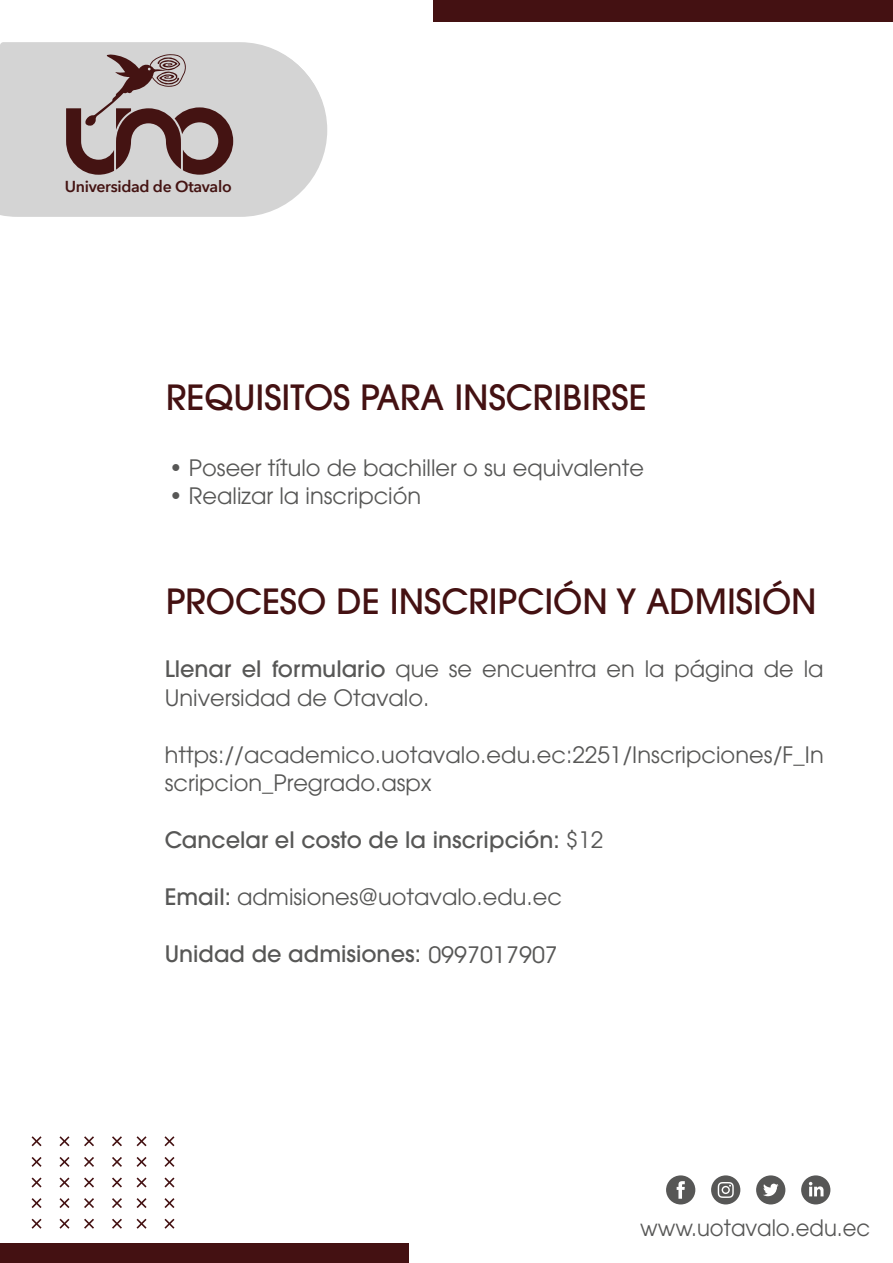
<style>
.page{position:relative;width:893px;height:1263px;background:#fff}
.page>*{position:absolute;margin:0;border:0;box-sizing:border-box;transform-origin:0 0}
.t1{font:500 34.5px "ITC Avant Garde Std";color:#441112}
.t2{font:22.5px/28.5px "ITC Avant Garde Std";color:#575756}
.t3{font:500 22.5px "ITC Avant Garde Std";color:#575756}
.t4{font:22.5px "ITC Avant Garde Std";color:#575756;scale:.94 1}
.t5{font:600 15.9px "Avenir Next";letter-spacing:-.02em;color:#441312}
.s1{font-weight:500}
.s2{font-weight:400}
</style>
<div class="page">
<div style="left:434px;top:0;width:459px;height:21px;background:#441112"></div>
<div style="left:0;top:1244px;width:409px;height:19px;background:#441112"></div>
<svg style="left:32px;top:1136px;width:10px;height:10px"></svg>
<svg style="left:59px;top:1136px;width:10px;height:10px"></svg>
<svg style="left:32px;top:1157px;width:10px;height:10px"></svg>
<svg style="left:59px;top:1157px;width:10px;height:10px"></svg>
<svg style="left:32px;top:1177px;width:10px;height:10px"></svg>
<svg style="left:59px;top:1177px;width:10px;height:10px"></svg>
<svg style="left:32px;top:1198px;width:10px;height:10px"></svg>
<svg style="left:59px;top:1198px;width:10px;height:10px"></svg>
<svg style="left:32px;top:1219px;width:10px;height:10px"></svg>
<svg style="left:59px;top:1219px;width:10px;height:10px"></svg>
<svg style="left:84px;top:1136px;width:10px;height:10px"></svg>
<svg style="left:112px;top:1136px;width:10px;height:10px"></svg>
<svg style="left:84px;top:1157px;width:10px;height:10px"></svg>
<svg style="left:112px;top:1157px;width:10px;height:10px"></svg>
<svg style="left:84px;top:1177px;width:10px;height:10px"></svg>
<svg style="left:112px;top:1177px;width:10px;height:10px"></svg>
<svg style="left:84px;top:1198px;width:10px;height:10px"></svg>
<svg style="left:112px;top:1198px;width:10px;height:10px"></svg>
<svg style="left:84px;top:1219px;width:10px;height:10px"></svg>
<svg style="left:112px;top:1219px;width:10px;height:10px"></svg>
<svg style="left:137px;top:1136px;width:10px;height:10px"></svg>
<svg style="left:164px;top:1136px;width:10px;height:10px"></svg>
<svg style="left:137px;top:1157px;width:10px;height:10px"></svg>
<svg style="left:164px;top:1157px;width:10px;height:10px"></svg>
<svg style="left:137px;top:1177px;width:10px;height:10px"></svg>
<svg style="left:164px;top:1177px;width:10px;height:10px"></svg>
<svg style="left:137px;top:1198px;width:10px;height:10px"></svg>
<svg style="left:164px;top:1198px;width:10px;height:10px"></svg>
<svg style="left:137px;top:1219px;width:10px;height:10px"></svg>
<svg style="left:164px;top:1219px;width:10px;height:10px"></svg>
<svg style="left:0;top:117px;width:327px;height:100px"></svg>
<svg style="left:756px;top:1175px;width:29px;height:29px"></svg>
<svg style="left:801px;top:1175px;width:29px;height:29px"></svg>
<svg style="left:666px;top:1175px;width:29px;height:29px"></svg>
<svg style="left:711px;top:1175px;width:29px;height:29px"></svg>
<svg style="left:0;top:42px;width:326px;height:172px;background:#d9d9d9"></svg>
<svg style="left:18px;top:54px;width:281px;height:121px;background:#b8afaf"></svg>
<p class="t5" style="left:65px;top:177px;width:168px">Universidad de Otavalo</p>
<h1 class="t1" style="left:166px;top:375px;width:482px">REQUISITOS PARA INSCRIBIRSE</h1>
<p class="t2" style="left:169px;top:453px;width:476px">• Poseer título de bachiller o su equivalente</p>
<p class="t2" style="left:169px;top:482px;width:254px">• Realizar la inscripción</p>
<h1 class="t1" style="left:166px;top:580px;width:652px">PROCESO DE INSCRIPCIÓN Y ADMISIÓN</h1>
<p class="t2" style="left:165px;top:655px;width:660px"><span class="s1">Llenar el formulario</span> que se encuentra en la página de la<br>Universidad de Otavalo.</p>
<p class="t2" style="left:165px;top:740px;width:660px">https://academico.uotavalo.edu.ec:2251/Inscripciones/F_In scripcion_Pregrado.aspx</p>
<p class="t3" style="left:165px;top:826px;width:440px">Cancelar el costo de la inscripción: <span class="s2">$12</span></p>
<p class="t2" style="left:165px;top:883px;width:399px"><span class="s1">Email:</span> admisiones@uotavalo.edu.ec</p>
<p class="t3" style="left:165px;top:940px;width:395px">Unidad de admisiones: <span class="s2">0997017907</span></p>
<p class="t2" style="left:452px;top:940px;width:101px">86137134</p>
<p class="t4" style="left:640px;top:1213px;width:246px">www.uotavalo.edu.ec</p>
</div>
